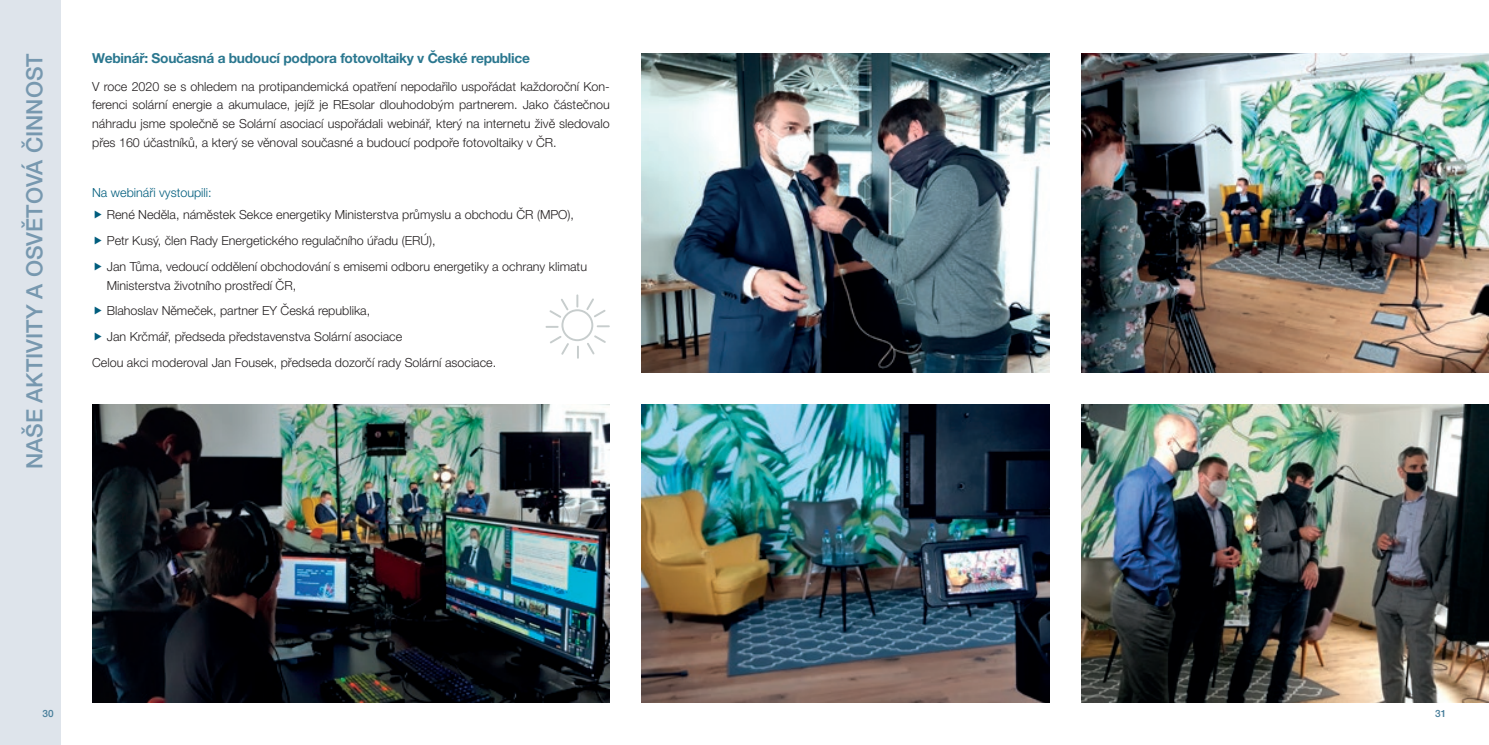
<style>
.page{position:relative;width:1489px;height:745px;background:#fff}
.page>*{position:absolute;margin:0;border:0;box-sizing:border-box;transform-origin:0 0}
.t1{font:500 22.5px "Helvetica Neue LT Pro";color:#7798af}
.t2{font:700 13.75px "Helvetica Neue LT Pro";letter-spacing:-.02em;color:#2a778f}
.t3{font:300 12.5px/18.8px "Helvetica Neue LT Pro";color:#231f20;text-align:justify}
.t4{font:300 12.5px "Helvetica Neue LT Pro";color:#005d7d}
.t5{font:500 10px "Helvetica Neue LT Pro";color:#467d99}
</style>
<div class="page">
<div style="left:0;top:0;width:60px;height:744px;background:#dee4eb"></div>
<svg style="left:545px;top:294px;width:64px;height:64px"></svg>
<img style="left:1081px;top:404px;width:407px;height:298px">
<img style="left:1081px;top:53px;width:407px;height:319px">
<img style="left:641px;top:53px;width:408px;height:319px">
<img style="left:641px;top:404px;width:408px;height:298px">
<img style="left:92px;top:404px;width:517px;height:298px">
<h1 class="t1" style="left:21px;top:469px;width:417px;rotate:-90deg">NAŠE AKTIVITY A OSVĚTOVÁ ČINNOST</h1>
<p class="t2" style="left:92px;top:50px;width:439px">Webinář: Současná a budoucí podpora fotovoltaiky v České republice</p>
<p class="t3" style="left:92px;top:76px;width:519px">V roce 2020 se s ohledem na protipandemická opatření nepodařilo uspořádat každoroční Kon‑ ferenci solární energie a akumulace, jejíž je REsolar dlouhodobým partnerem. Jako částečnou náhradu jsme společně se Solární asociací uspořádali webinář, který na internetu živě sledovalo přes 160 účastníků, a který se věnoval současné a budoucí podpoře fotovoltaiky v ČR.</p>
<p class="t4" style="left:92px;top:184px;width:121px">Na webináři vystoupili:</p>
<p class="t3" style="left:107px;top:201px;width:481px;line-height:25.9px;text-align:left">René Neděla, náměstek Sekce energetiky Ministerstva průmyslu a obchodu ČR (MPO),<br>Petr Kusý, člen Rady Energetického regulačního úřadu (ERÚ),<br>Jan Tůma, vedoucí oddělení obchodování s emisemi odboru energetiky a ochrany klimatu</p>
<p class="t3" style="left:107px;top:275px;width:191px">Ministerstva životního prostředí ČR,</p>
<p class="t3" style="left:107px;top:301px;width:265px">Blahoslav Němeček, partner EY Česká republika,</p>
<p class="t3" style="left:107px;top:327px;width:297px">Jan Krčmář, předseda představenstva Solární asociace</p>
<p class="t3" style="left:92px;top:353px;width:405px">Celou akci moderoval Jan Fousek, předseda dozorčí rady Solární asociace.</p>
<p class="t5" style="left:43px;top:706px;width:13px">30</p>
<p class="t5" style="left:1435px;top:706px;width:13px">31</p>
</div>
